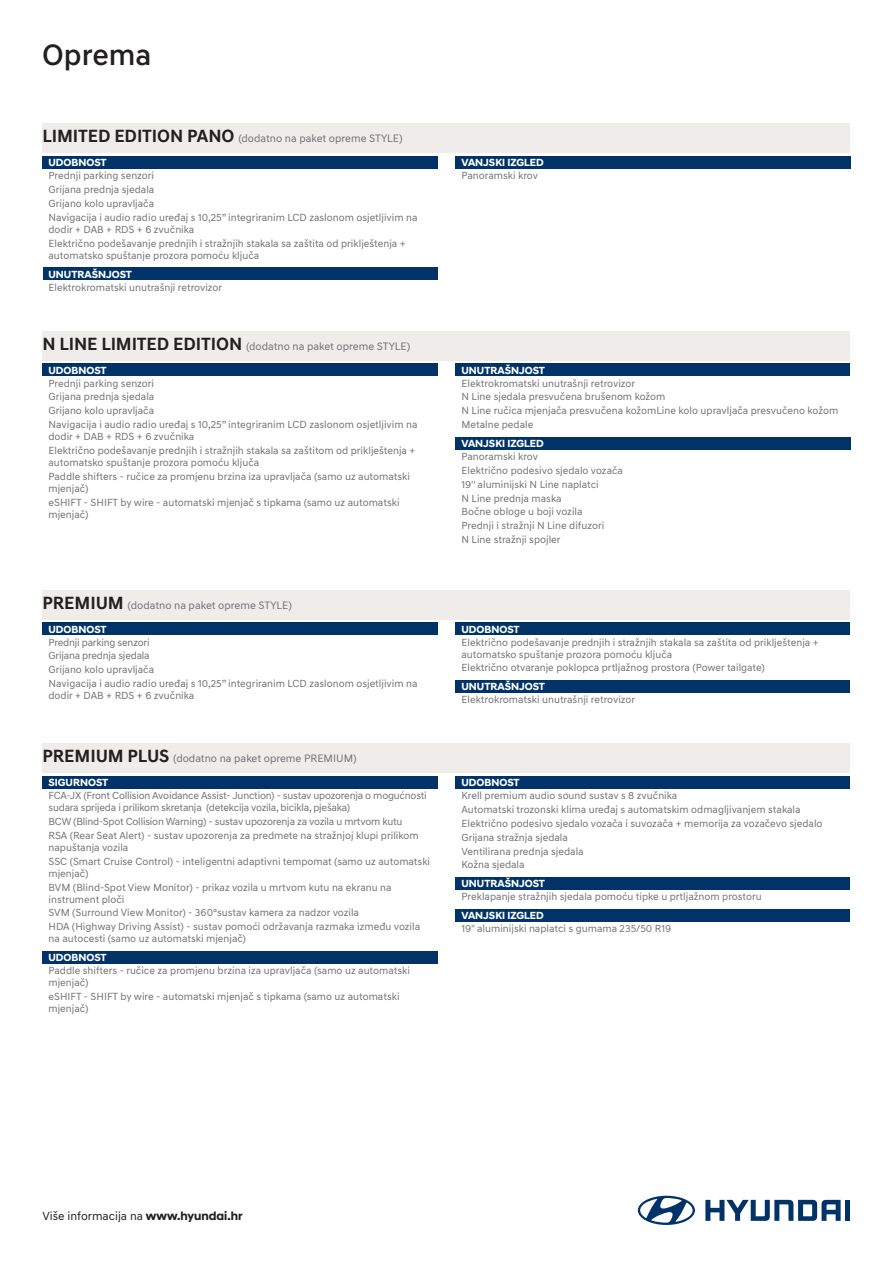
<style>
.page{position:relative;width:893px;height:1263px;background:#fff}
.page>*{position:absolute;margin:0;border:0;box-sizing:border-box;transform-origin:0 0}
.t1{font:500 30px "Hyundai Sans Text";color:#231f20}
.t2{font:700 18px "Hyundai Sans Text";color:#231f20}
.t3{font:12px "Hyundai Sans Text";color:#231f20}
.t4{font:10.95px "Hyundai Sans Text";color:#717074}
.t5{font:10.5px/13.8px "Hyundai Sans Text";color:#717074}
.t6{font:700 10.5px "Hyundai Sans Head";color:#fff}
.t7{font:10.5px/12px "Hyundai Sans Text";letter-spacing:-.02em;color:#717074}
.s1{font-weight:700;font-size:18px;color:#231f20}
.s2{font-family:"Hyundai Sans Head";font-weight:700}
</style>
<div class="page">
<div style="left:43px;top:590px;width:807px;height:29px;background:#efece9"></div>
<div style="left:43px;top:744px;width:807px;height:29px;background:#efece9"></div>
<div style="left:43px;top:622px;width:395px;height:13px;background:#013368"></div>
<div style="left:43px;top:776px;width:395px;height:12px;background:#013368"></div>
<div style="left:43px;top:951px;width:395px;height:12px;background:#013368"></div>
<div style="left:455px;top:622px;width:395px;height:13px;background:#013368"></div>
<div style="left:455px;top:680px;width:395px;height:12px;background:#013368"></div>
<div style="left:455px;top:776px;width:395px;height:12px;background:#013368"></div>
<div style="left:455px;top:877px;width:395px;height:12px;background:#013368"></div>
<div style="left:455px;top:909px;width:395px;height:12px;background:#013368"></div>
<svg style="left:705px;top:1200px;width:136px;height:21px"></svg>
<div style="left:845px;top:1200px;width:5px;height:21px;background:#013368"></div>
<svg style="left:638px;top:1196px;width:57px;height:29px"></svg>
<div style="left:43px;top:331px;width:807px;height:29px;background:#efece9"></div>
<div style="left:43px;top:124px;width:807px;height:29px;background:#efece9"></div>
<div style="left:43px;top:364px;width:395px;height:12px;background:#013368"></div>
<div style="left:43px;top:156px;width:395px;height:12px;background:#013368"></div>
<div style="left:43px;top:268px;width:394px;height:12px;background:#013368"></div>
<div style="left:455px;top:364px;width:395px;height:12px;background:#013368"></div>
<div style="left:455px;top:437px;width:396px;height:12px;background:#013368"></div>
<div style="left:455px;top:156px;width:396px;height:12px;background:#013368"></div>
<h1 class="t1" style="left:42px;top:36px;width:111px">Oprema</h1>
<h2 class="t2" style="left:43px;top:125px;width:20px">LIMITE</h2>
<p class="t4" style="left:98px;top:132px;width:306px"><span class="s1">D EDITION PANO</span> (dodatno na paket opreme STYLE)</p>
<p class="t6" style="left:49px;top:156px;width:24px">UDOBNOST</p>
<p class="t5" style="left:49px;top:169px;width:371px">Prednji parking senzori<br>Grijana prednja sjedala<br>Grijano kolo upravljača<br>Navigacija i audio radio uređaj s 10,25” integriranim LCD zaslonom osjetljivim na</p>
<p class="t5" style="left:49px;top:222px;width:359px">dodir + DAB + RDS + 6 zvučnika<br>Električno podešavanje prednjih i stražnjih stakala sa zaštita od priklještenja +</p>
<p class="t5" style="left:49px;top:248px;width:212px">automatsko spuštanje prozora pomoću ključa</p>
<p class="t6" style="left:49px;top:268px;width:58px">UNUTRAŠNJOST</p>
<p class="t5" style="left:49px;top:280px;width:175px">Elektrokromatski unutrašnji retrovizor</p>
<h2 class="t2" style="left:43px;top:332px;width:37px">N LINE</h2>
<h2 class="t2" style="left:101px;top:332px;width:20px">LIMITE</h2>
<p class="t4" style="left:157px;top:339px;width:255px"><span class="s1">D EDITION</span> (dodatno na paket opreme STYLE)</p>
<p class="t6" style="left:49px;top:364px;width:24px">UDOBNOST</p>
<p class="t5" style="left:49px;top:376px;width:371px">Prednji parking senzori<br>Grijana prednja sjedala<br>Grijano kolo upravljača<br>Navigacija i audio radio uređaj s 10,25” integriranim LCD zaslonom osjetljivim na</p>
<p class="t5" style="left:49px;top:430px;width:368px">dodir + DAB + RDS + 6 zvučnika<br>Električno podešavanje prednjih i stražnjih stakala sa zaštitom od priklještenja +</p>
<p class="t5" style="left:49px;top:455px;width:363px">automatsko spuštanje prozora pomoću ključa<br>Paddle shifters - ručice za promjenu brzina iza upravljača (samo uz automatski</p>
<p class="t5" style="left:49px;top:481px;width:353px">mjenjač)<br>eSHIFT - SHIFT by wire - automatski mjenjač s tipkama (samo uz automatski</p>
<p class="t5" style="left:49px;top:507px;width:41px">mjenjač)</p>
<p class="t4" style="left:43px;top:598px;width:251px"><span class="s1">PREMIUM</span> (dodatno na paket opreme STYLE)</p>
<p class="t6" style="left:49px;top:623px;width:24px">UDOBNOST</p>
<p class="t5" style="left:49px;top:635px;width:371px">Prednji parking senzori<br>Grijana prednja sjedala<br>Grijano kolo upravljača<br>Navigacija i audio radio uređaj s 10,25” integriranim LCD zaslonom osjetljivim na</p>
<p class="t5" style="left:49px;top:688px;width:147px">dodir + DAB + RDS + 6 zvučnika</p>
<p class="t4" style="left:43px;top:752px;width:316px"><span class="s1">PREMIUM PLUS</span> (dodatno na paket opreme PREMIUM)</p>
<p class="t6" style="left:49px;top:776px;width:33px">SIGURNOST</p>
<p class="t7" style="left:49px;top:790px;width:380px">FCA-JX (Front Collision Avoidance Assist- Junction) - sustav upozorenja o mogućnosti sudara sprijeda i prilikom skretanja (detekcija vozila, bicikla, pješaka)</p>
<p class="t5" style="left:49px;top:815px;width:372px">BCW (Blind-Spot Collision Warning) - sustav upozorenja za vozila u mrtvom kutu<br>RSA (Rear Seat Alert) - sustav upozorenja za predmete na stražnjoj klupi prilikom</p>
<p class="t5" style="left:49px;top:840px;width:383px">napuštanja vozila<br>SSC (Smart Cruise Control) - inteligentni adaptivni tempomat (samo uz automatski</p>
<p class="t5" style="left:49px;top:866px;width:345px">mjenjač)<br>BVM (Blind-Spot View Monitor) - prikaz vozila u mrtvom kutu na ekranu na</p>
<p class="t5" style="left:49px;top:892px;width:373px">instrument ploči<br>SVM (Surround View Monitor) - 360°sustav kamera za nadzor vozila<br>HDA (Highway Driving Assist) - sustav pomoći održavanja razmaka između vozila</p>
<p class="t5" style="left:49px;top:932px;width:199px">na autocesti (samo uz automatski mjenjač)</p>
<p class="t6" style="left:49px;top:951px;width:24px">UDOBNOST</p>
<p class="t5" style="left:49px;top:965px;width:363px;line-height:12px">Paddle shifters - ručice za promjenu brzina iza upravljača (samo uz automatski mjenjač)</p>
<p class="t5" style="left:49px;top:990px;width:353px;line-height:12px">eSHIFT - SHIFT by wire - automatski mjenjač s tipkama (samo uz automatski mjenjač)</p>
<p class="t6" style="left:461px;top:156px;width:21px">VANJSKI</p>
<p class="t6" style="left:507px;top:156px;width:38px">IZGLED</p>
<p class="t5" style="left:461px;top:169px;width:78px">Panoramski krov</p>
<p class="t6" style="left:461px;top:364px;width:58px">UNUTRAŠNJOST</p>
<p class="t5" style="left:461px;top:376px;width:378px">Elektrokromatski unutrašnji retrovizor<br>N Line sjedala presvučena brušenom kožom<br>N Line ručica mjenjača presvučena kožomLine kolo upravljača presvučeno kožom Metalne pedale</p>
<p class="t6" style="left:461px;top:437px;width:21px">VANJSKI</p>
<p class="t6" style="left:507px;top:437px;width:38px">IZGLED</p>
<p class="t5" style="left:461px;top:449px;width:163px">Panoramski krov<br>Električno podesivo sjedalo vozača<br>19'' aluminijski N Line naplatci<br>N Line prednja maska<br>Bočne obloge u boji vozila<br>Prednji i stražnji N Line difuzori<br>N Line stražnji spojler</p>
<p class="t6" style="left:461px;top:623px;width:24px">UDOBNOST</p>
<p class="t5" style="left:461px;top:636px;width:359px;line-height:12px">Električno podešavanje prednjih i stražnjih stakala sa zaštita od priklještenja + automatsko spuštanje prozora pomoću ključa</p>
<p class="t5" style="left:461px;top:661px;width:305px">Električno otvaranje poklopca prtljažnog prostora (Power tailgate)</p>
<p class="t6" style="left:461px;top:680px;width:58px">UNUTRAŠNJOST</p>
<p class="t5" style="left:461px;top:693px;width:175px">Elektrokromatski unutrašnji retrovizor</p>
<p class="t6" style="left:461px;top:776px;width:24px">UDOBNOST</p>
<p class="t5" style="left:461px;top:789px;width:363px">Krell premium audio sound sustav s 8 zvučnika<br>Automatski trozonski klima uređaj s automatskim odmagljivanjem stakala Električno podesivo sjedalo vozača i suvozača + memorija za vozačevo sjedalo Grijana stražnja sjedala<br>Ventilirana prednja sjedala<br>Kožna sjedala</p>
<p class="t6" style="left:461px;top:877px;width:58px">UNUTRAŠNJOST</p>
<p class="t5" style="left:461px;top:890px;width:302px">Preklapanje stražnjih sjedala pomoću tipke u prtljažnom prostoru</p>
<p class="t6" style="left:461px;top:909px;width:21px">VANJSKI</p>
<p class="t6" style="left:507px;top:909px;width:38px">IZGLED</p>
<p class="t5" style="left:461px;top:922px;width:211px">19" aluminijski naplatci s gumama 235/50 R19</p>
<p class="t3" style="left:43px;top:1209px;width:201px">Više informacija na <span class="s2">www.hyundai.hr</span></p>
</div>
